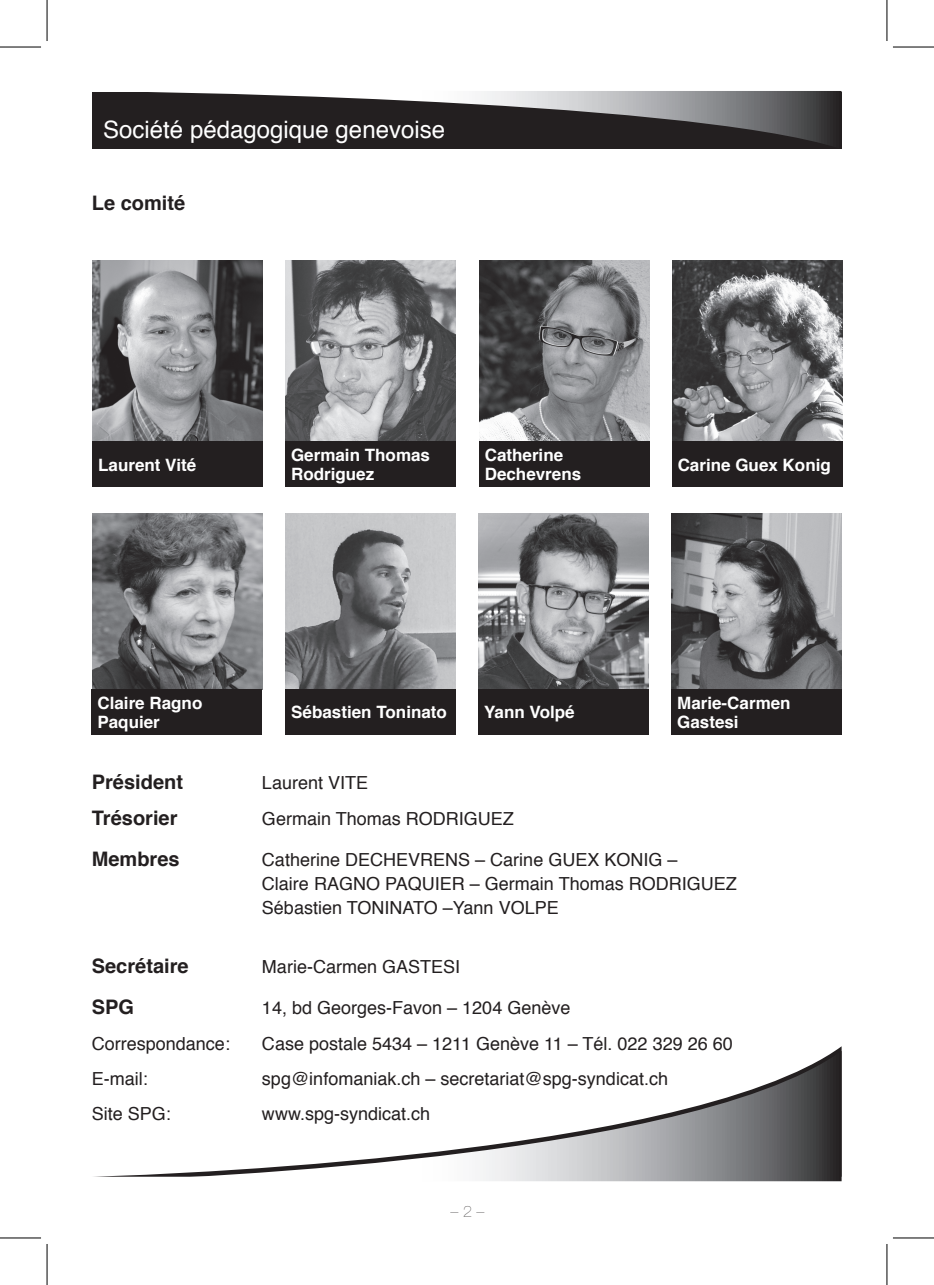
<style>
.page{position:relative;width:934px;height:1285px;background:#fff}
.page>*{position:absolute;margin:0;border:0;box-sizing:border-box;transform-origin:0 0}
.t1{font:24px "Helvetica";color:#fff}
.t2{font:700 20px "Helvetica";color:#231f20}
.t3{font:18px/24px "Helvetica";color:#231f20}
.t4{font:700 17px/19px "Helvetica";color:#fff}
.t5{font:200 16px "Helvetica Neue";color:#231f20}
</style>
<div class="page">
<img style="left:92px;top:261px;width:171px;height:180px">
<img style="left:285px;top:513px;width:170px;height:176px">
<img style="left:93px;top:513px;width:170px;height:176px">
<img style="left:285px;top:261px;width:170px;height:180px">
<img style="left:671px;top:513px;width:170px;height:176px">
<img style="left:479px;top:261px;width:170px;height:180px">
<img style="left:478px;top:513px;width:170px;height:176px">
<img style="left:672px;top:261px;width:169px;height:180px">
<svg style="left:94px;top:1050px;width:747px;height:131px"></svg>
<svg style="left:92px;top:91px;width:749px;height:58px;background:#474445"></svg>
<div style="left:92px;top:441px;width:171px;height:46px;background:#231f20"></div>
<div style="left:92px;top:689px;width:170px;height:45px;background:#231f20"></div>
<div style="left:285px;top:689px;width:170px;height:45px;background:#231f20"></div>
<div style="left:478px;top:689px;width:170px;height:45px;background:#231f20"></div>
<div style="left:671px;top:689px;width:170px;height:45px;background:#231f20"></div>
<div style="left:285px;top:441px;width:170px;height:46px;background:#231f20"></div>
<div style="left:479px;top:441px;width:170px;height:46px;background:#231f20"></div>
<div style="left:671px;top:441px;width:170px;height:46px;background:#231f20"></div>
<hr style="left:0;top:47px;width:30px;height:1px;background:#000">
<hr style="left:903px;top:47px;width:30px;height:1px;background:#000">
<hr style="left:0;top:1237px;width:30px;height:1px;background:#000">
<hr style="left:903px;top:1237px;width:30px;height:1px;background:#000">
<hr style="left:47px;top:0;width:1px;height:30px;background:#000">
<hr style="left:47px;top:1255px;width:1px;height:30px;background:#000">
<hr style="left:886px;top:0;width:1px;height:30px;background:#000">
<hr style="left:886px;top:1255px;width:1px;height:30px;background:#000">
<hr style="left:5px;top:47px;width:36px;height:1px;background:#000">
<hr style="left:892px;top:47px;width:36px;height:1px;background:#000">
<hr style="left:5px;top:1237px;width:36px;height:1px;background:#000">
<hr style="left:892px;top:1237px;width:36px;height:1px;background:#000">
<hr style="left:47px;top:5px;width:1px;height:36px;background:#000">
<hr style="left:47px;top:1244px;width:1px;height:36px;background:#000">
<hr style="left:886px;top:5px;width:1px;height:36px;background:#000">
<hr style="left:886px;top:1244px;width:1px;height:36px;background:#000">
<h1 class="t1" style="left:103px;top:111px;width:343px">Société pédagogique genevoise</h1>
<p class="t2" style="left:92px;top:187px;width:95px">Le comité</p>
<p class="t4" style="left:98px;top:455px;width:99px">Laurent Vité</p>
<p class="t4" style="left:291px;top:446px;width:140px">Germain Thomas<br>Rodriguez</p>
<p class="t4" style="left:484px;top:446px;width:98px">Catherine<br>Dechevrens</p>
<p class="t4" style="left:677px;top:455px;width:155px">Carine Guex Konig</p>
<p class="t4" style="left:97px;top:693px;width:106px">Claire Ragno<br>Paquier</p>
<p class="t4" style="left:291px;top:703px;width:157px">Sébastien Toninato</p>
<p class="t4" style="left:484px;top:703px;width:92px">Yann Volpé</p>
<p class="t4" style="left:677px;top:693px;width:115px">Marie-Carmen<br>Gastesi</p>
<p class="t2" style="left:92px;top:766px;width:93px">Président</p>
<p class="t3" style="left:262px;top:771px;width:108px">Laurent VITE</p>
<p class="t2" style="left:92px;top:801px;width:87px">Trésorier</p>
<p class="t3" style="left:262px;top:807px;width:253px">Germain Thomas RODRIGUEZ</p>
<p class="t2" style="left:92px;top:842px;width:89px">Membres</p>
<p class="t3" style="left:262px;top:848px;width:476px">Catherine DECHEVRENS – Carine GUEX KONIG –<br>Claire RAGNO PAQUIER – Germain Thomas RODRIGUEZ<br>Sébastien TONINATO –Yann VOLPE</p>
<p class="t2" style="left:92px;top:950px;width:98px">Secrétaire</p>
<p class="t3" style="left:262px;top:955px;width:200px">Marie-Carmen GASTESI</p>
<p class="t2" style="left:92px;top:991px;width:44px">SPG</p>
<p class="t3" style="left:262px;top:996px;width:310px">14, bd Georges-Favon – 1204 Genève</p>
<p class="t3" style="left:92px;top:1031px;width:140px">Correspondance:</p>
<p class="t3" style="left:262px;top:1031px;width:472px">Case postale 5434 – 1211 Genève 11 – Tél. 022 329 26 60</p>
<p class="t3" style="left:92px;top:1067px;width:57px">E-mail:</p>
<p class="t3" style="left:262px;top:1067px;width:407px">spg@infomaniak.ch – secretariat@spg-syndicat.ch</p>
<p class="t3" style="left:92px;top:1102px;width:81px">Site SPG:</p>
<p class="t3" style="left:262px;top:1102px;width:170px">www.spg-syndicat.ch</p>
<p class="t5" style="left:450px;top:1198px;width:35px">– 2 –</p>
</div>
